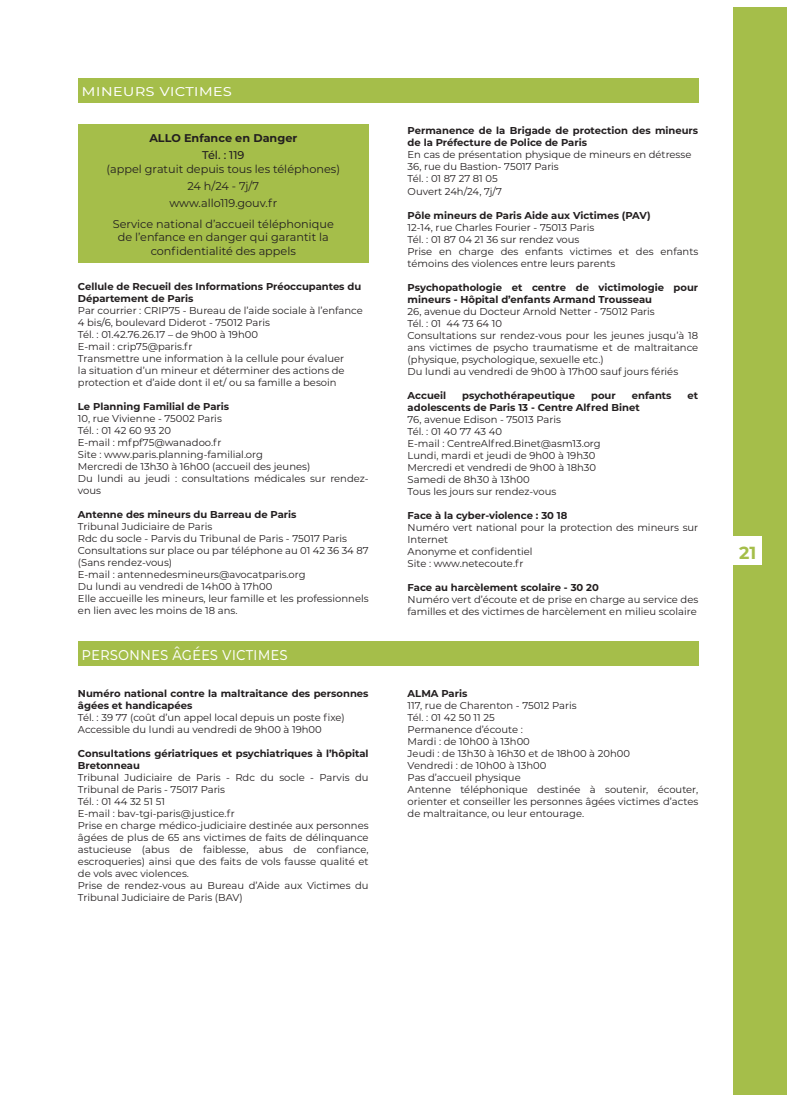
<style>
.page{position:relative;width:794px;height:1102px;background:#fff}
.page>*{position:absolute;margin:0;border:0;box-sizing:border-box;transform-origin:0 0}
.t1{font:17.5px "Montserrat";color:#fff;scale:.9 1}
.t2{font:700 17.5px "Montserrat";color:#a5be4a}
.t3{font:15.75px "Montserrat";color:#fff;scale:1.11 1}
.t4{font:11.25px/17px "Montserrat";color:#231f20;text-align:center}
.t5{font:700 11.25px "Montserrat";color:#231f20}
.t6{font:500 11.25px "Montserrat";color:#231f20}
.t7{font:10px/12px "Montserrat";color:#231f20}
.t8{font:700 10px/12px "Montserrat";color:#231f20}
</style>
<div class="page">
<div style="left:733px;top:7px;width:54px;height:1088px;background:#a5be4a"></div>
<div style="left:78px;top:78px;width:620px;height:25px;background:#a5be4a"></div>
<div style="left:733px;top:537px;width:29px;height:28px;background:#fff"></div>
<div style="left:78px;top:124px;width:291px;height:138px;background:#a5be4a"></div>
<div style="left:78px;top:641px;width:620px;height:25px;background:#a5be4a"></div>
<h2 class="t3" style="left:81px;top:80px;width:137px">mineurs victimes</h2>
<p class="t5" style="left:149px;top:130px;width:149px">ALLO Enfance en Danger</p>
<p class="t6" style="left:202px;top:148px;width:44px">Tél. : 119</p>
<p class="t4" style="left:106px;top:160px;width:235px">(appel gratuit depuis tous les téléphones)<br>24 h/24 - 7j/7<br>www.allo119.gouv.fr</p>
<p class="t4" style="left:113px;top:217px;width:223px;line-height:13.5px">Service national d’accueil téléphonique de l’enfance en danger qui garantit la confidentialité des appels</p>
<p class="t8" style="left:78px;top:280px;width:285px">Cellule de Recueil des Informations Préoccupantes du<br>Département de Paris</p>
<p class="t7" style="left:78px;top:304px;width:286px">Par courrier : CRIP75 - Bureau de l’aide sociale à l’enfance 4 bis/6, boulevard Diderot - 75012 Paris<br>Tél. : 01.42.76.26.17 – de 9h00 à 19h00<br>E-mail : crip75@paris.fr<br>Transmettre une information à la cellule pour évaluer<br>la situation d’un mineur et déterminer des actions de protection et d’aide dont il et/ ou sa famille a besoin</p>
<p class="t8" style="left:78px;top:400px;width:153px">Le Planning Familial de Paris</p>
<p class="t7" style="left:78px;top:412px;width:292px">10, rue Vivienne - 75002 Paris<br>Tél. : 01 42 60 93 20<br>E-mail : mfpf75@wanadoo.fr<br>Site : www.paris.planning-familial.org<br>Mercredi de 13h30 à 16h00 (accueil des jeunes)<br>Du lundi au jeudi : consultations médicales sur rendez&shy;vous</p>
<p class="t8" style="left:78px;top:508px;width:220px">Antenne des mineurs du Barreau de Paris</p>
<p class="t7" style="left:78px;top:520px;width:292px">Tribunal Judiciaire de Paris<br>Rdc du socle - Parvis du Tribunal de Paris - 75017 Paris Consultations sur place ou par téléphone au 01 42 36 34 87 (Sans rendez-vous)<br>E-mail : antennedesmineurs@avocatparis.org<br>Du lundi au vendredi de 14h00 à 17h00<br>Elle accueille les mineurs, leur famille et les professionnels en lien avec les moins de 18 ans.</p>
<h1 class="t1" style="left:81px;top:641px;width:230px">personnes âgées victimes</h1>
<p class="t8" style="left:78px;top:687px;width:292px">Numéro national contre la maltraitance des personnes âgées et handicapées</p>
<p class="t7" style="left:78px;top:711px;width:268px">Tél. : 39 77 (coût d’un appel local depuis un poste fixe)<br>Accessible du lundi au vendredi de 9h00 à 19h00</p>
<p class="t8" style="left:78px;top:747px;width:292px">Consultations gériatriques et psychiatriques à l’hôpital<br>Bretonneau</p>
<p class="t7" style="left:78px;top:771px;width:292px">Tribunal Judiciaire de Paris - Rdc du socle - Parvis du Tribunal de Paris - 75017 Paris<br>Tél. : 01 44 32 51 51<br>E-mail : bav-tgi-paris@justice.fr<br>Prise en charge médico-judiciaire destinée aux personnes âgées de plus de 65 ans victimes de faits de délinquance astucieuse (abus de faiblesse, abus de confiance, escroqueries) ainsi que des faits de vols fausse qualité et de vols avec violences.<br>Prise de rendez-vous au Bureau d’Aide aux Victimes du Tribunal Judiciaire de Paris (BAV)</p>
<p class="t8" style="left:407px;top:124px;width:292px">Permanence de la Brigade de protection des mineurs de la Préfecture de Police de Paris</p>
<p class="t7" style="left:407px;top:148px;width:285px">En cas de présentation physique de mineurs en détresse<br>36, rue du Bastion- 75017 Paris<br>Tél. : 01 87 27 81 05</p>
<p class="t7" style="left:407px;top:185px;width:96px">Ouvert 24h/24, 7j/7</p>
<p class="t8" style="left:407px;top:209px;width:245px">Pôle mineurs de Paris Aide aux Victimes (PAV)</p>
<p class="t7" style="left:407px;top:221px;width:292px">12-14, rue Charles Fourier - 75013 Paris<br>Tél. : 01 87 04 21 36 sur rendez vous<br>Prise en charge des enfants victimes et des enfants témoins des violences entre leurs parents</p>
<p class="t8" style="left:407px;top:281px;width:292px">Psychopathologie et centre de victimologie pour mineurs - Hôpital d’enfants Armand Trousseau</p>
<p class="t7" style="left:407px;top:305px;width:292px">26, avenue du Docteur Arnold Netter - 75012 Paris<br>Tél. : 01 44 73 64 10<br>Consultations sur rendez-vous pour les jeunes jusqu’à 18 ans victimes de psycho traumatisme et de maltraitance (physique, psychologique, sexuelle etc.)<br>Du lundi au vendredi de 9h00 à 17h00 sauf jours fériés</p>
<p class="t8" style="left:407px;top:389px;width:40px">Accueil</p>
<p class="t8" style="left:462px;top:389px;width:114px">psychothérapeutique</p>
<p class="t8" style="left:591px;top:389px;width:26px">pour</p>
<p class="t8" style="left:632px;top:389px;width:41px">enfants</p>
<p class="t8" style="left:687px;top:389px;width:12px">et</p>
<p class="t8" style="left:407px;top:401px;width:234px">adolescents de Paris 13 - Centre Alfred Binet</p>
<p class="t7" style="left:407px;top:413px;width:195px">76, avenue Edison - 75013 Paris<br>Tél. : 01 40 77 43 40<br>E-mail : CentreAlfred.Binet@asm13.org<br>Lundi, mardi et jeudi de 9h00 à 19h30<br>Mercredi et vendredi de 9h00 à 18h30<br>Samedi de 8h30 à 13h00<br>Tous les jours sur rendez-vous</p>
<p class="t8" style="left:407px;top:509px;width:161px">Face à la cyber-violence : 30 18</p>
<p class="t7" style="left:407px;top:521px;width:292px">Numéro vert national pour la protection des mineurs sur<br>Internet<br>Anonyme et confidentiel<br>Site : www.netecoute.fr</p>
<p class="t8" style="left:407px;top:581px;width:193px">Face au harcèlement scolaire - 30 20</p>
<p class="t7" style="left:407px;top:593px;width:292px">Numéro vert d’écoute et de prise en charge au service des familles et des victimes de harcèlement en milieu scolaire</p>
<p class="t8" style="left:407px;top:687px;width:61px">ALMA Paris</p>
<p class="t7" style="left:407px;top:699px;width:292px">117, rue de Charenton - 75012 Paris<br>Tél. : 01 42 50 11 25<br>Permanence d’écoute :<br>Mardi : de 10h00 à 13h00<br>Jeudi : de 13h30 à 16h30 et de 18h00 à 20h00<br>Vendredi : de 10h00 à 13h00<br>Pas d’accueil physique<br>Antenne téléphonique destinée à soutenir, écouter, orienter et conseiller les personnes âgées victimes d’actes de maltraitance, ou leur entourage.</p>
<h1 class="t2" style="left:739px;top:541px;width:19px">21</h1>
</div>
